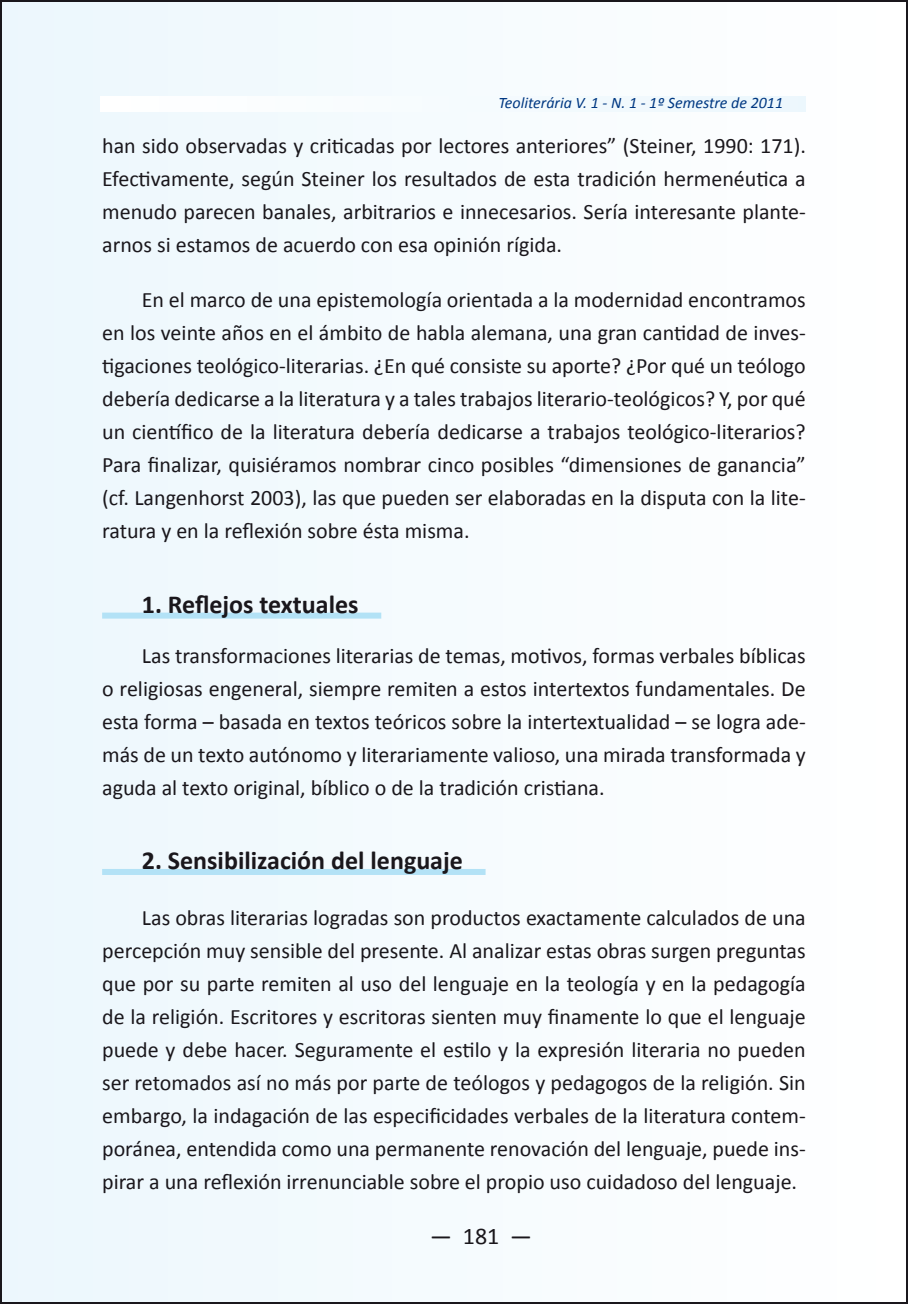
<style>
.page{position:relative;width:908px;height:1304px;background:#fff}
.page>*{position:absolute;margin:0;border:0;box-sizing:border-box;transform-origin:0 0}
.t1{font:700 26px "Calibri";color:#1a171c}
.t2{font:24px "Calibri";color:#1a171c}
.t3{font:22px/33px "Calibri";color:#1a171c;text-align:justify}
.t4{font:italic 16px "Calibri";color:#003882}
</style>
<div class="page">
<div style="left:1px;top:1px;width:905px;height:1302px;background:#f5fbfe"></div>
<div style="left:102px;top:613px;width:279px;height:6px;background:#b3e2f6"></div>
<div style="left:102px;top:869px;width:383px;height:6px;background:#b3e2f6"></div>
<p class="t4" style="left:498px;top:93px;width:286px">Teoliterária V. 1 - N. 1 - 1º Semestre de 2011</p>
<p class="t3" style="left:102px;top:128px;width:705px">han sido observadas y criticadas por lectores anteriores” (Steiner, 1990: 171).<br>Efectivamente, según Steiner los resultados de esta tradición hermenéutica a menudo parecen banales, arbitrarios e innecesarios. Sería interesante plante&shy;arnos si estamos de acuerdo con esa opinión rígida.</p>
<p class="t3" style="left:102px;top:282px;width:704px;text-indent:40px">En el marco de una epistemología orientada a la modernidad encontramos en los veinte años en el ámbito de habla alemana, una gran cantidad de inves&shy;tigaciones teológico-literarias. ¿En qué consiste su aporte? ¿Por qué un teólogo debería dedicarse a la literatura y a tales trabajos literario-teológicos? Y, por qué un científico de la literatura debería dedicarse a trabajos teológico-literarios?<br>Para finalizar, quisiéramos nombrar cinco posibles “dimensiones de ganancia” (cf. Langenhorst 2003), las que pueden ser elaboradas en la disputa con la lite&shy;ratura y en la reflexión sobre ésta misma.</p>
<p class="t1" style="left:142px;top:588px;width:218px">1. Reflejos textuales</p>
<p class="t3" style="left:102px;top:638px;width:704px;text-indent:40px">Las transformaciones literarias de temas, motivos, formas verbales bíblicas o religiosas engeneral, siempre remiten a estos intertextos fundamentales. De esta forma – basada en textos teóricos sobre la intertextualidad – se logra ade&shy;más de un texto autónomo y literariamente valioso, una mirada transformada y aguda al texto original, bíblico o de la tradición cristiana.</p>
<p class="t1" style="left:142px;top:844px;width:322px">2. Sensibilización del lenguaje</p>
<p class="t3" style="left:102px;top:900px;width:704px;text-indent:40px">Las obras literarias logradas son productos exactamente calculados de una percepción muy sensible del presente. Al analizar estas obras surgen preguntas que por su parte remiten al uso del lenguaje en la teología y en la pedagogía de la religión. Escritores y escritoras sienten muy finamente lo que el lenguaje puede y debe hacer. Seguramente el estilo y la expresión literaria no pueden ser retomados así no más por parte de teólogos y pedagogos de la religión. Sin embargo, la indagación de las especificidades verbales de la literatura contem&shy;poránea, entendida como una permanente renovación del lenguaje, puede ins&shy;pirar a una reflexión irrenunciable sobre el propio uso cuidadoso del lenguaje.</p>
<p class="t2" style="left:430px;top:1221px;width:103px">— 181 —</p>
</div>
